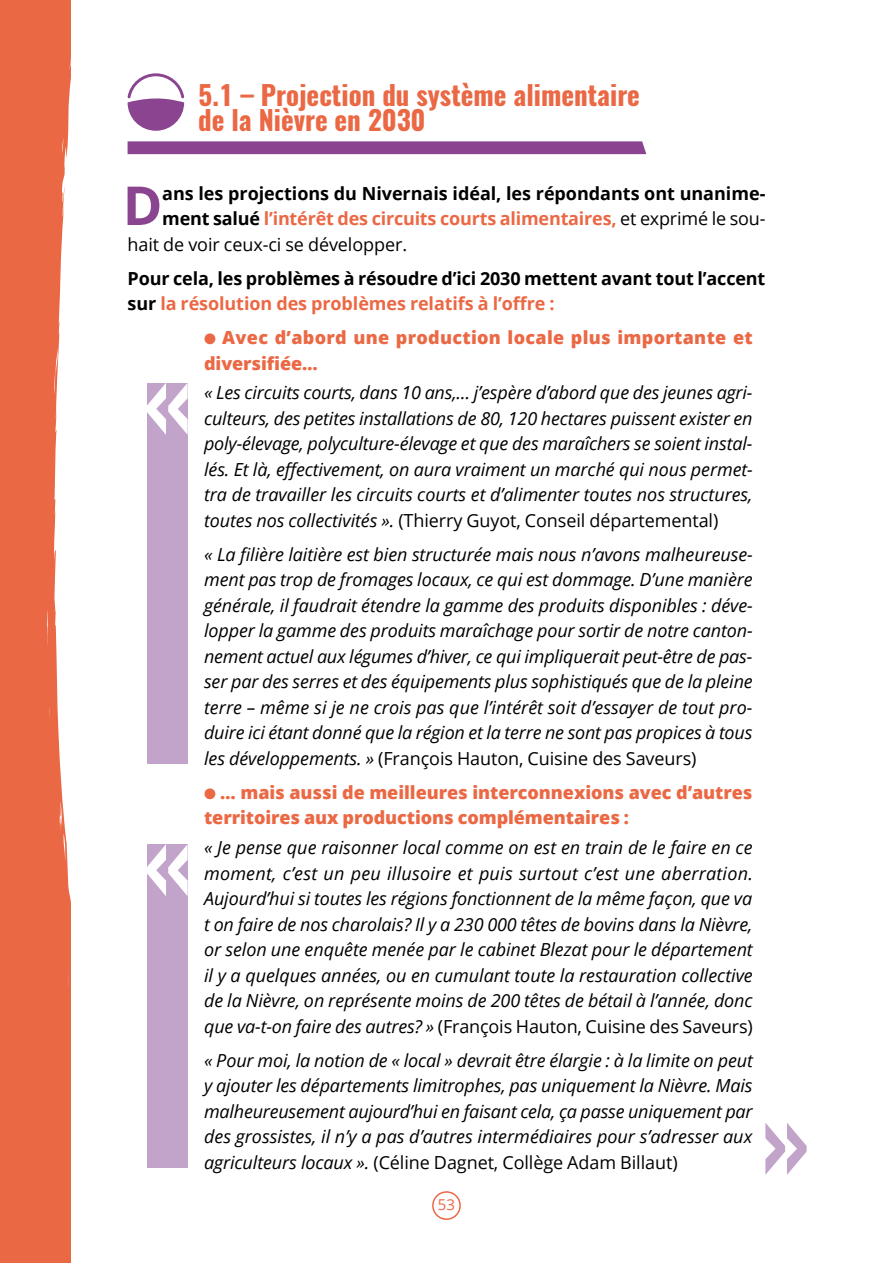
<style>
.page{position:relative;width:893px;height:1263px;background:#fff}
.page>*{position:absolute;margin:0;border:0;box-sizing:border-box;transform-origin:0 0}
.t1{font:700 53.7px "Open Sans";color:#8b4590}
.t2{font:700 27px/25.5px "Oswald";color:#eb6844}
.t3{font:italic 18px/25.5px "Open Sans";letter-spacing:-.005em;color:#000;text-align:justify}
.t4{font:700 18px/25.5px "Open Sans";letter-spacing:-.005em;color:#000}
.t5{font:800 18px/25.5px "Open Sans";letter-spacing:-.005em;color:#eb6844}
.t6{font:700 18px "Open Sans";letter-spacing:-.01em;color:#eb6844}
.t7{font:800 18px/25.5px "Open Sans";letter-spacing:.015em;color:#eb6844}
.t8{font:18px "Open Sans";letter-spacing:-.005em;color:#000}
.t9{font:15px "Open Sans";color:#eb6844}
.s1{color:#000}
.s2{font-weight:400;color:#000}
.s3{color:#eb6844}
.s4{font-style:normal}
</style>
<div class="page">
<svg style="left:0;top:0;width:70px;height:1263px;background:#ec7655"></svg>
<svg style="left:65px;top:965px;width:3px;height:42px"></svg>
<svg style="left:46px;top:379px;width:1px;height:31px"></svg>
<div style="left:432px;top:1191px;width:29px;height:29px;border:2px solid #eb6844;border-radius:50%"></div>
<svg style="left:127px;top:73px;width:58px;height:58px"></svg>
<svg style="left:128px;top:141px;width:518px;height:13px;background:#8e4b93"></svg>
<div style="left:147px;top:383px;width:41px;height:380px;background:#c2a3c9"></div>
<div style="left:147px;top:844px;width:41px;height:323px;background:#c2a3c9"></div>
<svg style="left:765px;top:1123px;width:42px;height:52px"></svg>
<svg style="left:147px;top:383px;width:41px;height:52px"></svg>
<svg style="left:147px;top:844px;width:41px;height:52px"></svg>
<h2 class="t2" style="left:198px;top:83px;width:443px">5.1 – Projection du système alimentaire de la Nièvre en 2030</h2>
<h1 class="t1" style="left:123px;top:168px;width:41px">D</h1>
<p class="t4" style="left:162px;top:180px;width:605px">ans les projections du Nivernais idéal, les répondants ont unanime-</p>
<p class="t6" style="left:162px;top:206px;width:605px"><span class="s1">ment salué</span> l’intérêt des circuits courts alimentaires, <span class="s2">et exprimé le sou-</span></p>
<p class="t8" style="left:128px;top:232px;width:281px">hait de voir ceux-ci se développer.</p>
<p class="t4" style="left:128px;top:265px;width:639px">Pour cela, les problèmes à résoudre d’ici 2030 mettent avant tout l’accent sur <span class="s3">la résolution des problèmes relatifs à l’offre :</span></p>
<p class="t7" style="left:204px;top:324px;width:550px">● Avec d’abord une production locale plus importante et diversifiée…</p>
<p class="t3" style="left:204px;top:379px;width:550px">« Les circuits courts, dans 10 ans,… j’espère d’abord que des jeunes agri&shy;culteurs, des petites installations de 80, 120 hectares puissent exister en poly-élevage, polyculture-élevage et que des maraîchers se soient instal&shy;lés. Et là, effectivement, on aura vraiment un marché qui nous permet&shy;tra de travailler les circuits courts et d’alimenter toutes nos structures, toutes nos collectivités ». <span class="s4">(Thierry Guyot, Conseil départemental)</span></p>
<p class="t3" style="left:204px;top:541px;width:550px">« La filière laitière est bien structurée mais nous n’avons malheureuse&shy;ment pas trop de fromages locaux, ce qui est dommage. D’une manière générale, il faudrait étendre la gamme des produits disponibles : déve&shy;lopper la gamme des produits maraîchage pour sortir de notre canton&shy;nement actuel aux légumes d’hiver, ce qui impliquerait peut-être de pas&shy;ser par des serres et des équipements plus sophistiqués que de la pleine terre – même si je ne crois pas que l’intérêt soit d’essayer de tout pro&shy;duire ici étant donné que la région et la terre ne sont pas propices à tous les développements. » <span class="s4">(François Hauton, Cuisine des Saveurs)</span></p>
<p class="t5" style="left:204px;top:779px;width:550px">● … mais aussi de meilleures interconnexions avec d’autres territoires aux productions complémentaires :</p>
<p class="t3" style="left:204px;top:834px;width:550px">« Je pense que raisonner local comme on est en train de le faire en ce moment, c’est un peu illusoire et puis surtout c’est une aberration.<br>Aujourd’hui si toutes les régions fonctionnent de la même façon, que va t on faire de nos charolais? Il y a 230 000 têtes de bovins dans la Nièvre, or selon une enquête menée par le cabinet Blezat pour le département il y a quelques années, ou en cumulant toute la restauration collective de la Nièvre, on représente moins de 200 têtes de bétail à l’année, donc que va-t-on faire des autres? » <span class="s4">(François Hauton, Cuisine des Saveurs)</span></p>
<p class="t3" style="left:204px;top:1047px;width:550px">« Pour moi, la notion de « local » devrait être élargie : à la limite on peut y ajouter les départements limitrophes, pas uniquement la Nièvre. Mais malheureusement aujourd’hui en faisant cela, ça passe uniquement par des grossistes, il n’y a pas d’autres intermédiaires pour s’adresser aux agriculteurs locaux ». <span class="s4">(Céline Dagnet, Collège Adam Billaut)</span></p>
<p class="t9" style="left:438px;top:1194px;width:19px">53</p>
</div>
